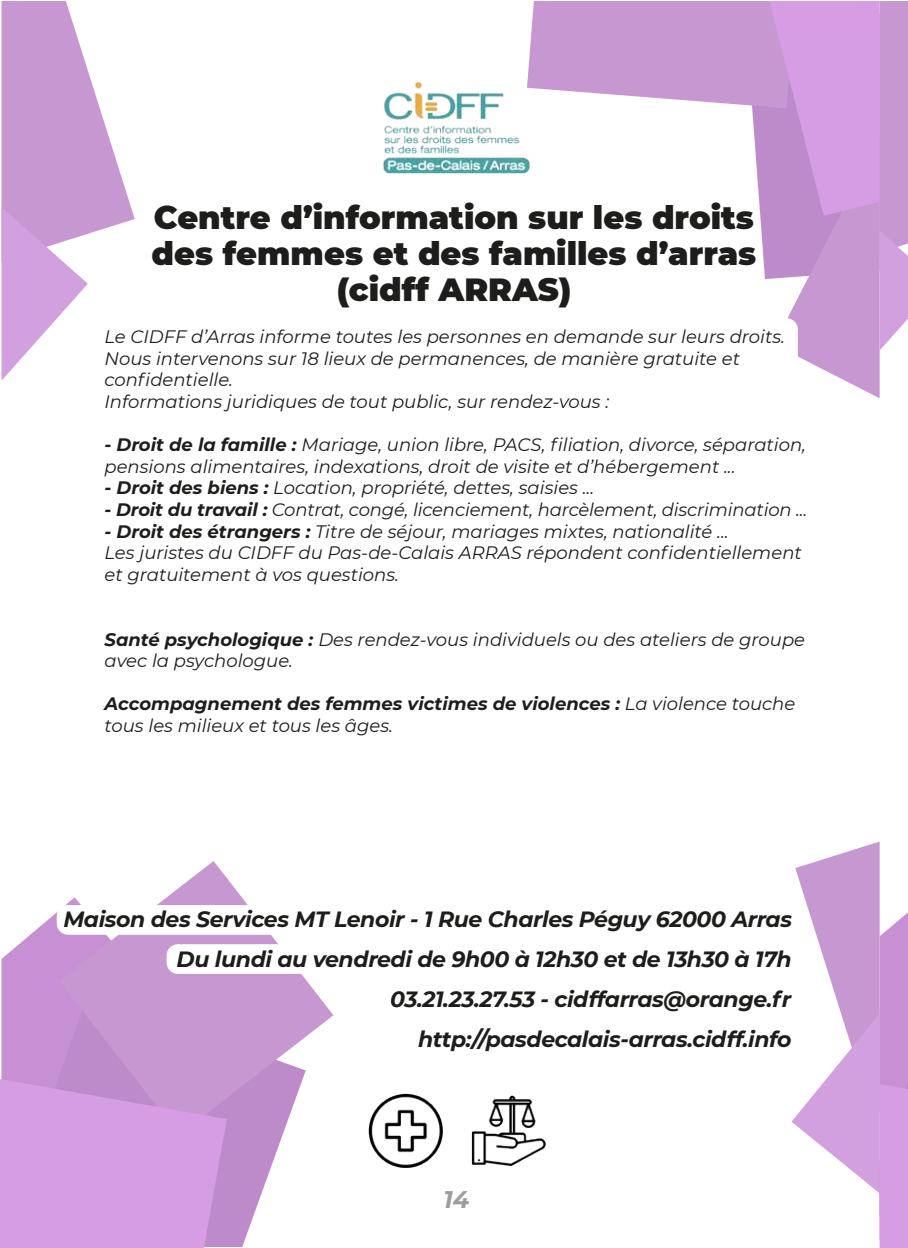
<style>
.page{position:relative;width:908px;height:1248px;background:#fff}
.page>*{position:absolute;margin:0;border:0;box-sizing:border-box;transform-origin:0 0}
.t1{font:900 32px/36px "Montserrat";color:#1d1d1b;text-align:center}
.t2{font:italic 700 24px "Montserrat";color:#9d9d9d}
.t3{font:italic 700 22px/40px "Montserrat";letter-spacing:-.02em;color:#1d1d1b;text-align:right}
.t4{font:italic 18px/21.6px "Montserrat";color:#1d1d1b}
.s1{font-weight:700}
</style>
<div class="page">
<svg style="left:1px;top:1px;width:134px;height:379px"></svg>
<svg style="left:1px;top:911px;width:58px;height:167px;fill:#c790d4"></svg>
<svg style="left:11px;top:992px;width:272px;height:254px"></svg>
<svg style="left:59px;top:861px;width:274px;height:273px;fill:#c797d2"></svg>
<svg style="left:0;top:1078px;width:227px;height:169px;background:#d39ae0"></svg>
<svg style="left:527px;top:1px;width:380px;height:397px"></svg>
<svg style="left:791px;top:841px;width:116px;height:406px"></svg>
<div style="left:57px;top:905px;width:740px;height:29px;background:#fff;border-radius:11px"></div>
<div style="left:166px;top:944px;width:639px;height:29px;background:#fff;border-radius:11px"></div>
<div style="left:93px;top:318px;width:704px;height:187px;background:#fff;border-radius:11px"></div>
<img style="left:383px;top:81px;width:147px;height:94px">
<img style="left:368px;top:1093px;width:74px;height:73px">
<img style="left:471px;top:1095px;width:74px;height:71px">
<h1 class="t1" style="left:151px;top:198px;width:606px">Centre d’information sur les droits des femmes et des familles d’arras (cidff ARRAS)</h1>
<p class="t4" style="left:104px;top:325px;width:681px">Le CIDFF d’Arras informe toutes les personnes en demande sur leurs droits.<br>Nous intervenons sur 18 lieux de permanences, de manière gratuite et confidentielle.<br>Informations juridiques de tout public, sur rendez-vous :</p>
<p class="t4" style="left:104px;top:433px;width:702px"><span class="s1">- Droit de la famille :</span> Mariage, union libre, PACS, filiation, divorce, séparation, pensions alimentaires, indexations, droit de visite et d’hébergement ...</p>
<p class="t4" style="left:104px;top:476px;width:491px"><span class="s1">- Droit des biens :</span> Location, propriété, dettes, saisies ...</p>
<p class="t4" style="left:104px;top:498px;width:704px"><span class="s1">- Droit du travail :</span> Contrat, congé, licenciement, harcèlement, discrimination ...</p>
<p class="t4" style="left:104px;top:519px;width:698px"><span class="s1">- Droit des étrangers :</span> Titre de séjour, mariages mixtes, nationalité ...<br>Les juristes du CIDFF du Pas-de-Calais ARRAS répondent confidentiellement et gratuitement à vos questions.</p>
<p class="t4" style="left:104px;top:627px;width:701px"><span class="s1">Santé psychologique :</span> Des rendez-vous individuels ou des ateliers de groupe avec la psychologue.</p>
<p class="t4" style="left:104px;top:692px;width:692px"><span class="s1">Accompagnement des femmes victimes de violences :</span> La violence touche tous les milieux et tous les âges.</p>
<p class="t3" style="left:63px;top:898px;width:730px">Maison des Services MT Lenoir - 1 Rue Charles Péguy 62000 Arras Du lundi au vendredi de 9h00 à 12h30 et de 13h30 à 17h 03.21.23.27.53 - cidffarras@orange.fr http://pasdecalais-arras.cidff.info</p>
<h2 class="t2" style="left:443px;top:1181px;width:27px">14</h2>
</div>
